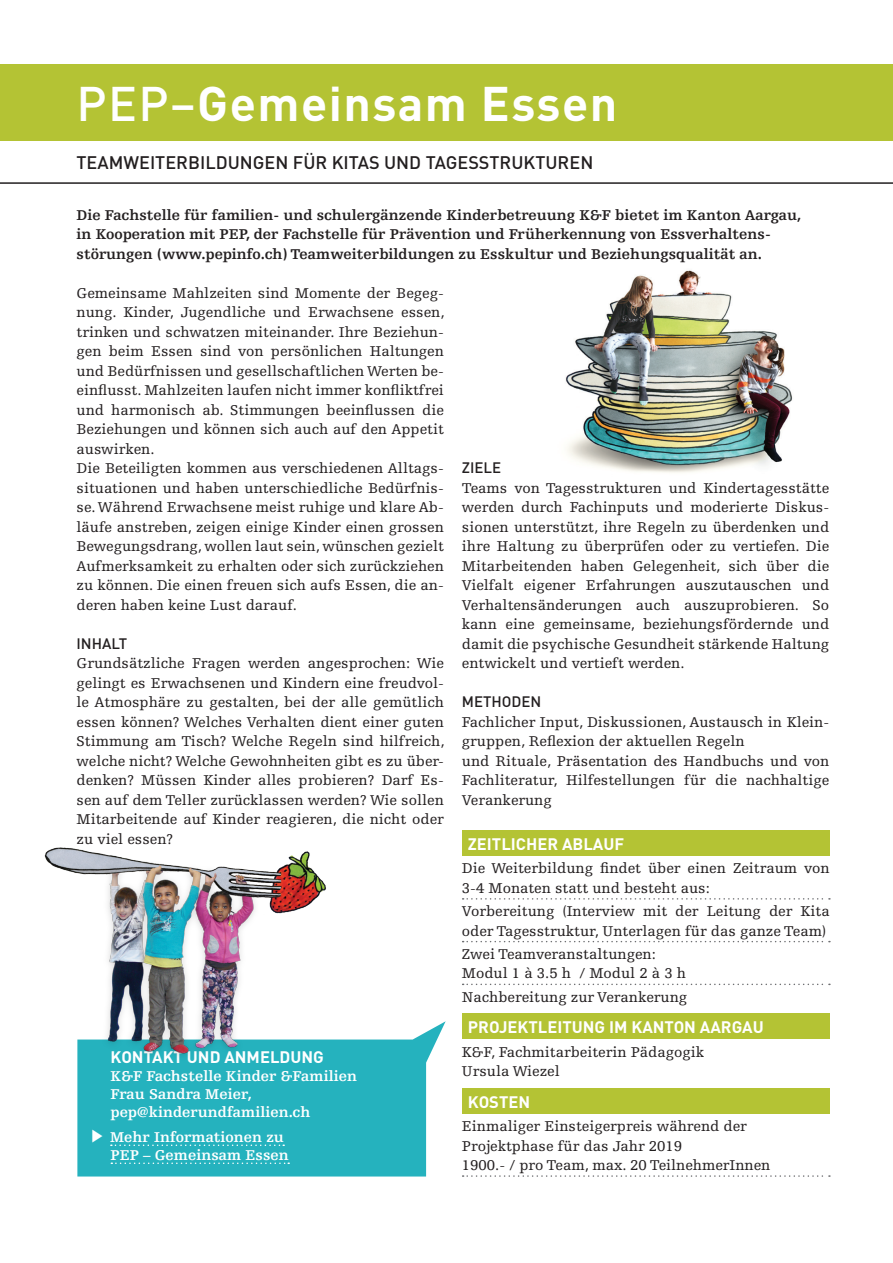
<style>
.page{position:relative;width:893px;height:1263px;background:#fff}
.page>*{position:absolute;margin:0;border:0;box-sizing:border-box;transform-origin:0 0}
.t1{font:700 48px "DIN";letter-spacing:.03em;color:#fff}
.t2{font:500 18px "DIN";color:#231f20}
.t3{font:700 16.5px "DIN";color:#fff}
.t4{font:15px/19.5px "Egyptienne F";color:#231f20}
.t5{font:700 15px/19.5px "Egyptienne F";color:#231f20}
.t6{font:700 15px/18px "Egyptienne F";color:#fff}
.t7{font:500 15px "DIN";color:#231f20}
.s1{font-weight:500}
.s2{font-family:"Batang";font-weight:400;font-size:16.5px}
</style>
<div class="page">
<img style="left:565px;top:270px;width:228px;height:203px">
<div style="left:0;top:64px;width:893px;height:76px;background:#b4c334"></div>
<hr style="left:0;top:182px;width:893px;height:2px;background:#231f20">
<div style="left:462px;top:830px;width:368px;height:26px;background:#b4c334"></div>
<svg style="left:463px;top:898px;width:367px;height:1px"></svg>
<svg style="left:463px;top:941px;width:367px;height:1px"></svg>
<svg style="left:463px;top:983px;width:367px;height:2px"></svg>
<div style="left:462px;top:1013px;width:368px;height:26px;background:#b4c334"></div>
<div style="left:462px;top:1088px;width:368px;height:26px;background:#b4c334"></div>
<svg style="left:463px;top:1175px;width:367px;height:2px"></svg>
<svg style="left:77px;top:1021px;width:369px;height:155px;background:#3ab9c4"></svg>
<svg style="left:111px;top:1144px;width:173px;height:2px"></svg>
<svg style="left:111px;top:1162px;width:178px;height:2px"></svg>
<img style="left:44px;top:847px;width:297px;height:226px">
<h1 class="t1" style="left:77px;top:72px;width:542px"><span class="s1">PEP–</span>GEMEINSAM ESSEN</h1>
<p class="t2" style="left:77px;top:151px;width:518px">TEAMWEITERBILDUNGEN FÜR KITAS UND TAGESSTRUKTUREN</p>
<p class="t5" style="left:77px;top:205px;width:726px">Die Fachstelle für familien- und schulergänzende Kinderbetreuung K&amp;F bietet im Kanton Aargau, in Kooperation mit PEP, der Fachstelle für Prävention und Früherkennung von Essverhaltens&shy;störungen (www.pepinfo.ch) Teamweiterbildungen zu Esskultur und Beziehungsqualität an.</p>
<p class="t4" style="left:77px;top:283px;width:369px">Gemeinsame Mahlzeiten sind Momente der Begeg&shy;nung. Kinder, Jugendliche und Erwachsene essen, trinken und schwatzen miteinander. Ihre Beziehun&shy;gen beim Essen sind von persönlichen Haltungen und Bedürfnissen und gesellschaftlichen Werten be&shy;einflusst. Mahlzeiten laufen nicht immer konfliktfrei und harmonisch ab. Stimmungen beeinflussen die Beziehungen und können sich auch auf den Appetit auswirken.<br>Die Beteiligten kommen aus verschiedenen Alltags&shy;situationen und haben unterschiedliche Bedürfnis&shy;se. Während Erwachsene meist ruhige und klare Ab&shy;läufe anstreben, zeigen einige Kinder einen grossen Bewegungsdrang, wollen laut sein, wünschen gezielt Aufmerksamkeit zu erhalten oder sich zurückziehen zu können. Die einen freuen sich aufs Essen, die an&shy;deren haben keine Lust darauf.</p>
<p class="t7" style="left:77px;top:634px;width:51px">I NHALT</p>
<p class="t4" style="left:77px;top:654px;width:369px;text-align:justify">Grundsätzliche Fragen werden angesprochen: Wie gelingt es Erwachsenen und Kindern eine freudvol&shy;le Atmosphäre zu gestalten, bei der alle gemütlich essen können? Welches Verhalten dient einer guten Stimmung am Tisch? Welche Regeln sind hilfreich, welche nicht? Welche Gewohnheiten gibt es zu über&shy;denken? Müssen Kinder alles probieren? Darf Es&shy;sen auf dem Teller zurücklassen werden? Wie sollen Mitarbeitende auf Kinder reagieren, die nicht oder zu viel essen?</p>
<p class="t3" style="left:111px;top:1046px;width:213px">KONTAKT UND ANMELDUNG</p>
<p class="t6" style="left:111px;top:1067px;width:248px">K&amp;F Fachstelle Kinder &amp;Familien<br>Frau Sandra Meier, pep@kinderundfamilien.ch</p>
<p class="t6" style="left:111px;top:1128px;width:180px;text-indent:-21px"><span class="s2">▶</span> Mehr Informationen zu<br>PEP – Gemeinsam Essen</p>
<p class="t7" style="left:462px;top:458px;width:39px">ZIELE</p>
<p class="t4" style="left:462px;top:478px;width:369px;text-align:justify">Teams von Tagesstrukturen und Kindertagesstätte werden durch Fachinputs und moderierte Diskus&shy;sionen unterstützt, ihre Regeln zu überdenken und ihre Haltung zu überprüfen oder zu vertiefen. Die Mitarbeitenden haben Gelegenheit, sich über die Vielfalt eigener Erfahrungen auszutauschen und Verhaltensänderungen auch auszuprobieren. So kann eine gemeinsame, beziehungsfördernde und damit die psychische Gesundheit stärkende Haltung entwickelt und vertieft werden.</p>
<p class="t7" style="left:462px;top:692px;width:11px">MET</p>
<p class="t7" style="left:491px;top:692px;width:51px">HODEN</p>
<p class="t4" style="left:462px;top:712px;width:369px">Fachlicher Input, Diskussionen, Austausch in Klein&shy;gruppen, Reflexion der aktuellen Regeln<br>und Rituale, Präsentation des Handbuchs und von Fachliteratur, Hilfestellungen für die nachhaltige Verankerung</p>
<p class="t3" style="left:468px;top:833px;width:158px">ZEITLICHER ABLAUF</p>
<p class="t4" style="left:462px;top:859px;width:369px">Die Weiterbildung findet über einen Zeitraum von<br>3-4 Monaten statt und besteht aus:</p>
<p class="t4" style="left:462px;top:902px;width:369px">Vorbereitung (Interview mit der Leitung der Kita oder Tagesstruktur, Unterlagen für das ganze Team)</p>
<p class="t4" style="left:462px;top:944px;width:226px">Zwei Teamveranstaltungen:<br>Modul 1 à 3.5 h / Modul 2 à 3 h</p>
<p class="t4" style="left:462px;top:987px;width:227px">Nachbereitung zur Verankerung</p>
<p class="t3" style="left:468px;top:1016px;width:297px">PROJEKTLEITUNG IM KANTON AARGAU</p>
<p class="t4" style="left:462px;top:1042px;width:244px">K&amp;F, Fachmitarbeiterin Pädagogik<br>Ursula Wiezel</p>
<p class="t3" style="left:468px;top:1091px;width:64px">KOSTEN</p>
<p class="t4" style="left:462px;top:1116px;width:310px">Einmaliger Einsteigerpreis während der<br>Projektphase für das Jahr 2019<br>1900.- / pro Team, max. 20 TeilnehmerInnen</p>
</div>
